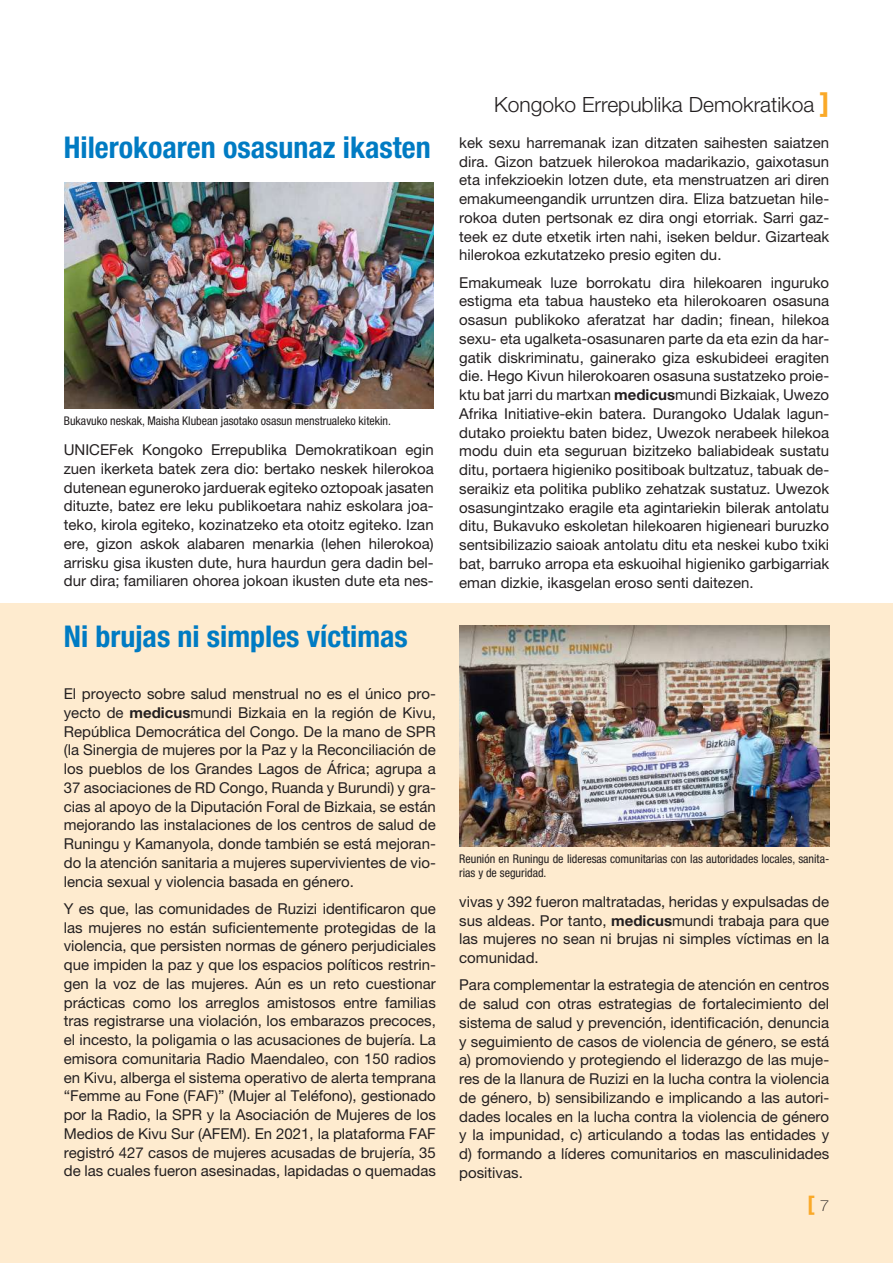
<style>
.page{position:relative;width:893px;height:1263px;background:#fff}
.page>*{position:absolute;margin:0;border:0;box-sizing:border-box;transform-origin:0 0}
.t1{font:700 condensed 30px "Helvetica Neue LT Pro";color:#007bc3}
.t2{font:300 21px "Helvetica Neue LT Pro";color:#231f20}
.t3{font:700 21px "Helvetica Neue LT Pro";color:#faa928}
.t4{font:15px/18.8px "Helvetica Neue LT Pro";color:#231f20;text-align:justify}
.t5{font:condensed 12px/13.5px "Helvetica Neue LT Pro";color:#231f20}
.s1{font-weight:700;font-size:27px;color:#faa928}
.s2{font-weight:700}
.s3{font-weight:100;font-stretch:expanded;font-size:15px;color:#231f20}
</style>
<div class="page">
<div style="left:0;top:604px;width:893px;height:659px;background:#feebcf"></div>
<img style="left:65px;top:183px;width:369px;height:225px">
<img style="left:459px;top:625px;width:370px;height:221px">
<h1 class="t1" style="left:64px;top:129px;width:368px">Hilerokoaren osasunaz ikasten</h1>
<p class="t5" style="left:64px;top:414px;width:329px">Bukavuko neskak, Maisha Klubean jasotako osasun menstrualeko kitekin.</p>
<p class="t4" style="left:64px;top:440px;width:371px">UNICEFek Kongoko Errepublika Demokratikoan egin zuen ikerketa batek zera dio: bertako neskek hilerokoa dutenean eguneroko jarduerak egiteko oztopoak jasaten dituzte, batez ere leku publikoetara nahiz eskolara joa&shy;teko, kirola egiteko, kozinatzeko eta otoitz egiteko. Izan ere, gizon askok alabaren menarkia (lehen hilerokoa) arrisku gisa ikusten dute, hura haurdun gera dadin bel&shy;dur dira; familiaren ohorea jokoan ikusten dute eta nes-</p>
<h2 class="t2" style="left:494px;top:92px;width:336px">Kongoko Errepublika Demokratikoa <span class="s1">]</span></h2>
<p class="t4" style="left:459px;top:133px;width:371px">kek sexu harremanak izan ditzaten saihesten saiatzen dira. Gizon batzuek hilerokoa madarikazio, gaixotasun eta infekzioekin lotzen dute, eta menstruatzen ari diren emakumeengandik urruntzen dira. Eliza batzuetan hile&shy;rokoa duten pertsonak ez dira ongi etorriak. Sarri gaz&shy;teek ez dute etxetik irten nahi, iseken beldur. Gizarteak hilerokoa ezkutatzeko presio egiten du.</p>
<p class="t4" style="left:459px;top:273px;width:371px">Emakumeak luze borrokatu dira hilekoaren inguruko estigma eta tabua hausteko eta hilerokoaren osasuna osasun publikoko aferatzat har dadin; finean, hilekoa sexu- eta ugalketa-osasunaren parte da eta ezin da har&shy;gatik diskriminatu, gainerako giza eskubideei eragiten die. Hego Kivun hilerokoaren osasuna sustatzeko proie&shy;ktu bat jarri du martxan <span class="s2">medicus</span>mundi Bizkaiak, Uwezo Afrika Initiative-ekin batera. Durangoko Udalak lagun&shy;dutako proiektu baten bidez, Uwezok nerabeek hilekoa modu duin eta seguruan bizitzeko baliabideak sustatu ditu, portaera higieniko positiboak bultzatuz, tabuak de&shy;seraikiz eta politika publiko zehatzak sustatuz. Uwezok osasungintzako eragile eta agintariekin bilerak antolatu ditu, Bukavuko eskoletan hilekoaren higieneari buruzko sentsibilizazio saioak antolatu ditu eta neskei kubo txiki bat, barruko arropa eta eskuoihal higieniko garbigarriak eman dizkie, ikasgelan eroso senti daitezen.</p>
<h1 class="t1" style="left:64px;top:618px;width:346px">Ni brujas ni simples víctimas</h1>
<p class="t4" style="left:64px;top:684px;width:374px">El proyecto sobre salud menstrual no es el único pro&shy;yecto de <span class="s2">medicus</span>mundi Bizkaia en la región de Kivu, República Democrática del Congo. De la mano de SPR (la Sinergia de mujeres por la Paz y la Reconciliación de los pueblos de los Grandes Lagos de África; agrupa a 37 asociaciones de RD Congo, Ruanda y Burundi) y gra&shy;cias al apoyo de la Diputación Foral de Bizkaia, se están mejorando las instalaciones de los centros de salud de Runingu y Kamanyola, donde también se está mejoran&shy;do la atención sanitaria a mujeres supervivientes de vio&shy;lencia sexual y violencia basada en género.</p>
<p class="t4" style="left:64px;top:899px;width:374px">Y es que, las comunidades de Ruzizi identificaron que las mujeres no están suficientemente protegidas de la violencia, que persisten normas de género perjudiciales que impiden la paz y que los espacios políticos restrin&shy;gen la voz de las mujeres. Aún es un reto cuestionar prácticas como los arreglos amistosos entre familias tras registrarse una violación, los embarazos precoces, el incesto, la poligamia o las acusaciones de bujería. La emisora comunitaria Radio Maendaleo, con 150 radios en Kivu, alberga el sistema operativo de alerta temprana “Femme au Fone (FAF)” (Mujer al Teléfono), gestionado por la Radio, la SPR y la Asociación de Mujeres de los Medios de Kivu Sur (AFEM). En 2021, la plataforma FAF registró 427 casos de mujeres acusadas de brujería, 35 de las cuales fueron asesinadas, lapidadas o quemadas</p>
<p class="t4" style="left:459px;top:892px;width:371px">vivas y 392 fueron maltratadas, heridas y expulsadas de sus aldeas. Por tanto, <span class="s2">medicus</span>mundi trabaja para que las mujeres no sean ni brujas ni simples víctimas en la comunidad.</p>
<p class="t5" style="left:459px;top:852px;width:371px">Reunión en Runingu de lideresas comunitarias con las autoridades locales, sanita&shy;rias y de seguridad.</p>
<p class="t4" style="left:459px;top:975px;width:371px">Para complementar la estrategia de atención en centros de salud con otras estrategias de fortalecimiento del sistema de salud y prevención, identificación, denuncia y seguimiento de casos de violencia de género, se está a) promoviendo y protegiendo el liderazgo de las muje&shy;res de la llanura de Ruzizi en la lucha contra la violencia de género, b) sensibilizando e implicando a las autori&shy;dades locales en la lucha contra la violencia de género y la impunidad, c) articulando a todas las entidades y d) formando a líderes comunitarios en masculinidades positivas.</p>
<h2 class="t3" style="left:807px;top:1190px;width:23px">[ <span class="s3">7</span></h2>
</div>
